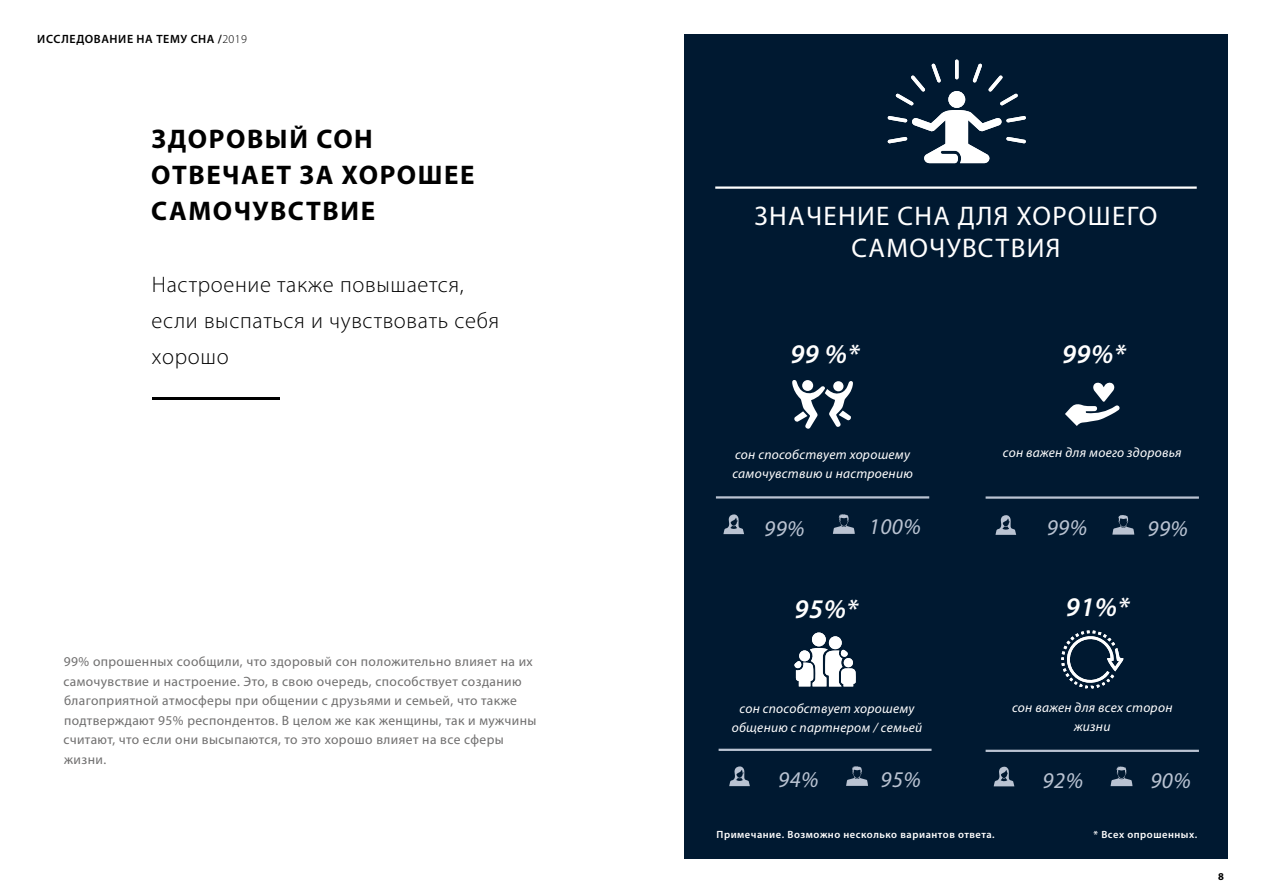
<style>
.page{position:relative;width:1263px;height:893px;background:#fff}
.page>*{position:absolute;margin:0;border:0;box-sizing:border-box;transform-origin:0 0}
.t1{font:700 27px/36px "Myriad Pro";letter-spacing:.06em;color:#000}
.t2{font:27px/31.5px "Myriad Pro";letter-spacing:.05em;color:#fff;text-align:center}
.t3{font:italic 600 27px "Myriad Pro";letter-spacing:.02em;color:#fff}
.t4{font:300 22.5px/36px "Myriad Pro";letter-spacing:.03em;color:#000}
.t5{font:italic 22.5px "Myriad Pro";letter-spacing:.02em;color:#bac3d2}
.t6{font:13.5px/19.5px "Myriad Pro";letter-spacing:.03em;color:#706f6f}
.t7{font:italic 13.5px/19.5px "Myriad Pro";letter-spacing:.02em;color:#fff;text-align:center}
.t8{font:600 12px "Myriad Pro";letter-spacing:.05em;color:#000}
.t9{font:600 10.5px "Myriad Pro";letter-spacing:.05em;color:#fff}
.t10{font:700 10.5px "Myriad Pro";color:#000}
.s1{font-weight:300}
</style>
<div class="page">
<div style="left:685px;top:34px;width:543px;height:825px;background:#001931"></div>
<hr style="left:715px;top:186px;width:482px;height:3px;background:#fff">
<div style="left:812px;top:632px;width:14px;height:14px;background:#fff;border-radius:50%"></div>
<div style="left:829px;top:636px;width:13px;height:13px;background:#fff;border-radius:50%"></div>
<svg style="left:794px;top:647px;width:62px;height:39px"></svg>
<svg style="left:1065px;top:382px;width:55px;height:44px"></svg>
<svg style="left:1061px;top:630px;width:62px;height:59px"></svg>
<svg style="left:887px;top:59px;width:139px;height:104px"></svg>
<svg style="left:792px;top:380px;width:61px;height:49px"></svg>
<svg style="left:723px;top:514px;width:21px;height:20px"></svg>
<svg style="left:833px;top:514px;width:22px;height:20px"></svg>
<svg style="left:995px;top:515px;width:21px;height:20px"></svg>
<svg style="left:1112px;top:515px;width:22px;height:20px"></svg>
<svg style="left:729px;top:766px;width:21px;height:20px"></svg>
<svg style="left:846px;top:766px;width:22px;height:20px"></svg>
<svg style="left:994px;top:767px;width:20px;height:19px"></svg>
<svg style="left:1110px;top:766px;width:22px;height:20px"></svg>
<hr style="left:716px;top:496px;width:213px;height:3px;background:#bac3d2">
<hr style="left:719px;top:749px;width:212px;height:2px;background:#bac3d2">
<hr style="left:985px;top:496px;width:214px;height:3px;background:#bac3d2">
<hr style="left:985px;top:750px;width:214px;height:2px;background:#bac3d2">
<hr style="left:152px;top:397px;width:128px;height:3px;background:#000">
<p class="t8" style="left:37px;top:31px;width:211px">ИССЛЕДОВАНИЕ НА ТЕМУ СНА /<span class="s1">2019</span></p>
<h1 class="t1" style="left:151px;top:120px;width:325px">ЗДОРОВЫЙ СОН<br>ОТВЕЧАЕТ ЗА ХОРОШЕЕ<br>САМОЧУВСТВИЕ</h1>
<h2 class="t4" style="left:152px;top:266px;width:349px">Настроение также повышается, если выспаться и чувствовать себя хорошо</h2>
<p class="t6" style="left:63px;top:652px;width:475px">99% опрошенных сообщили, что здоровый сон положительно влияет на их самочувствие и настроение. Это, в свою очередь, способствует созданию благоприятной атмосферы при общении с друзьями и семьей, что также подтверждают 95% респондентов. В целом же как женщины, так и мужчины считают, что если они высыпаются, то это хорошо влияет на все сферы жизни.</p>
<h1 class="t2" style="left:754px;top:200px;width:404px">ЗНАЧЕНИЕ СНА ДЛЯ ХОРОШЕГО<br>САМОЧУВСТВИЯ</h1>
<h1 class="t3" style="left:790px;top:336px;width:71px">99 %*</h1>
<h1 class="t3" style="left:1062px;top:336px;width:65px">99%*</h1>
<p class="t7" style="left:732px;top:444px;width:182px;text-align:left">сон способствует хорошему самочувствию и настроению</p>
<p class="t7" style="left:1003px;top:443px;width:180px">сон важен для моего здоровья</p>
<h2 class="t5" style="left:764px;top:514px;width:42px">99%</h2>
<h2 class="t5" style="left:869px;top:513px;width:53px">100%</h2>
<h2 class="t5" style="left:1047px;top:513px;width:42px">99%</h2>
<h2 class="t5" style="left:1147px;top:514px;width:42px">99%</h2>
<h1 class="t3" style="left:795px;top:591px;width:65px">95%*</h1>
<h1 class="t3" style="left:1066px;top:590px;width:65px">91%*</h1>
<p class="t7" style="left:732px;top:698px;width:192px">сон способствует хорошему общению с партнером / семьей</p>
<p class="t7" style="left:1012px;top:697px;width:162px">сон важен для всех сторон жизни</p>
<h2 class="t5" style="left:778px;top:765px;width:42px">94%</h2>
<h2 class="t5" style="left:880px;top:766px;width:42px">95%</h2>
<h2 class="t5" style="left:1042px;top:766px;width:42px">92%</h2>
<h2 class="t5" style="left:1150px;top:766px;width:42px">90%</h2>
<p class="t9" style="left:716px;top:827px;width:280px">Примечание. Возможно несколько вариантов ответа.</p>
<p class="t9" style="left:1093px;top:827px;width:105px">* Всех опрошенных.</p>
<p class="t10" style="left:1218px;top:869px;width:7px">8</p>
</div>
